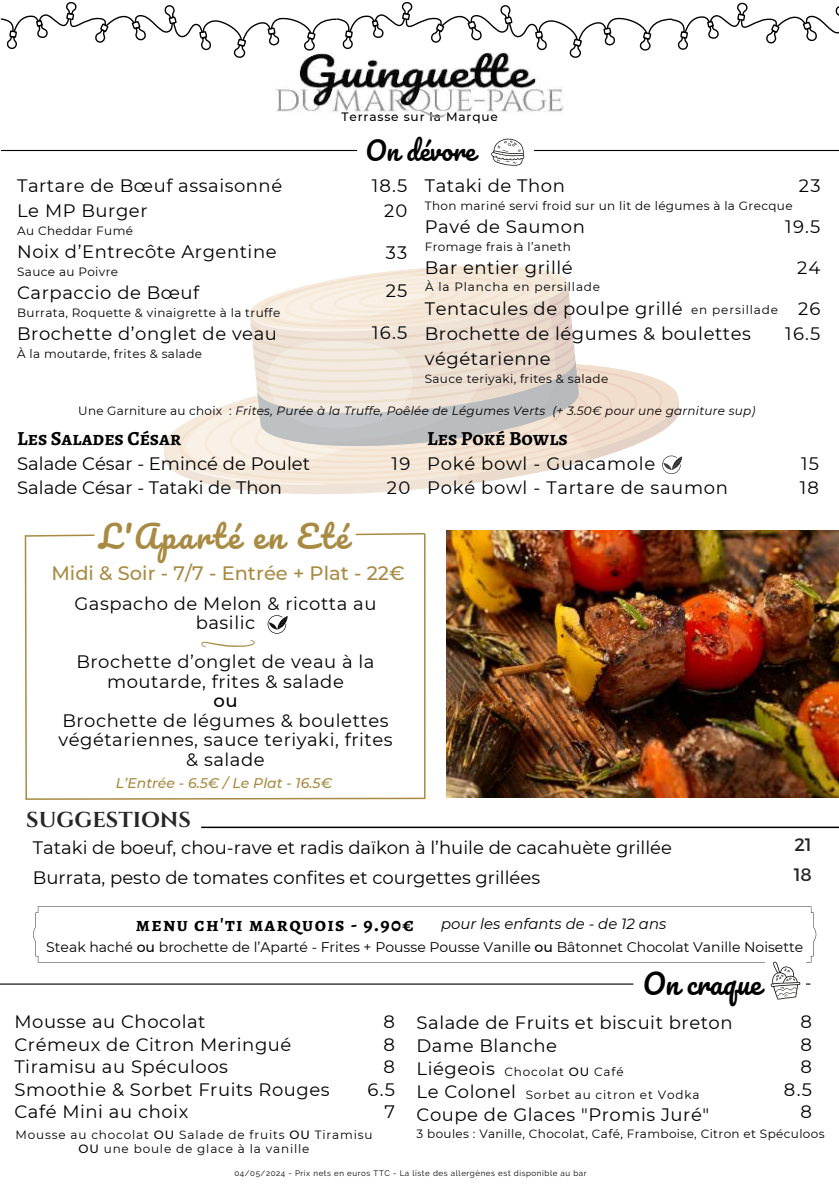
<style>
.page{position:relative;width:839px;height:1191px;background:#fff}
.page>*{position:absolute;margin:0;border:0;box-sizing:border-box;transform-origin:0 0}
.t1{font:31.4px "Pacifico";letter-spacing:.08em;color:#a88a42}
.t2{font:28px "Pacifico";color:#000}
.t3{font:26px "Pacifico";color:#000}
.t4{font:700 21.6px "Cinzel";color:#262626}
.t5{font:700 20px "Alegreya SC";color:#000}
.t6{font:700 20px "Alegreya SC";letter-spacing:.07em;color:#000}
.t7{font:500 19.4px "Montserrat";color:#a88a42}
.t8{font:18px/22.4px "Montserrat";letter-spacing:.03em;color:#000}
.t9{font:18px/24px "Montserrat";color:#000}
.t10{font:18px/30px "Montserrat";color:#262626}
.t11{font:500 18px "Montserrat";color:#000}
.t12{font:italic 14.8px "Montserrat";color:#000}
.t13{font:14px "Montserrat";color:#000}
.t14{font:italic 500 14px "Montserrat";color:#a88a42}
.t15{font:500 12.2px "Montserrat";letter-spacing:.07em;color:#000}
.t16{font:12px "Montserrat";letter-spacing:.03em;color:#000}
.t17{font:12px/14px "Montserrat";letter-spacing:.07em;color:#000;text-align:center}
.t18{font:italic 12px "Montserrat";letter-spacing:.02em;color:#000}
.t19{font:8px "Raleway";letter-spacing:.07em;color:#000}
.s1{font-style:normal}
.s2{font-weight:500}
</style>
<div class="page">
<img style="left:276px;top:58px;width:288px;height:60px">
<svg style="left:1px;top:2px;width:837px;height:56px"></svg>
<svg style="left:1px;top:139px;width:837px;height:27px"></svg>
<svg style="left:33px;top:906px;width:783px;height:57px"></svg>
<svg style="left:0;top:961px;width:810px;height:39px"></svg>
<svg style="left:166px;top:265px;width:516px;height:229px"></svg>
<img style="left:446px;top:531px;width:392px;height:267px">
<svg style="left:24px;top:533px;width:402px;height:267px"></svg>
<hr style="left:201px;top:827px;width:637px;height:1px;background:#000">
<p class="t15" style="left:341px;top:109px;width:158px">Terrasse sur la Marque</p>
<p class="t8" style="left:17px;top:173px;width:266px;line-height:25px">Tartare de Bœuf assaisonné<br>Le MP Burger</p>
<p class="t16" style="left:17px;top:223px;width:117px">Au Cheddar Fumé</p>
<p class="t8" style="left:17px;top:240px;width:261px">Noix d’Entrecôte Argentine</p>
<p class="t16" style="left:17px;top:264px;width:102px">Sauce au Poivre</p>
<p class="t8" style="left:17px;top:281px;width:184px">Carpaccio de Bœuf</p>
<p class="t16" style="left:17px;top:305px;width:264px">Burrata, Roquette &amp; vinaigrette à la truffe</p>
<p class="t8" style="left:17px;top:322px;width:261px">Brochette d’onglet de veau</p>
<p class="t16" style="left:17px;top:346px;width:186px">À la moutarde, frites &amp; salade</p>
<h3 class="t3" style="left:365px;top:137px;width:112px">On dévore</h3>
<p class="t8" style="left:371px;top:173px;width:37px;line-height:25px;text-align:right">18.5<br>20</p>
<p class="t8" style="left:386px;top:233px;width:23px;line-height:38.4px">33<br>25</p>
<p class="t8" style="left:372px;top:321px;width:37px">16.5</p>
<p class="t8" style="left:425px;top:174px;width:142px">Tataki de Thon</p>
<p class="t16" style="left:425px;top:198px;width:369px">Thon mariné servi froid sur un lit de légumes à la Grecque</p>
<p class="t8" style="left:425px;top:215px;width:162px">Pavé de Saumon</p>
<p class="t16" style="left:425px;top:239px;width:147px">Fromage frais à l’aneth</p>
<p class="t8" style="left:425px;top:256px;width:149px">Bar entier grillé</p>
<p class="t8" style="left:425px;top:296px;width:328px;line-height:25px">Tentacules de poulpe grillé<br>Brochette de légumes &amp; boulettes végétarienne</p>
<p class="t16" style="left:425px;top:371px;width:185px">Sauce teriyaki, frites &amp; salade</p>
<p class="t8" style="left:798px;top:175px;width:23px">23</p>
<p class="t8" style="left:785px;top:216px;width:37px">19.5</p>
<p class="t8" style="left:797px;top:257px;width:25px">24</p>
<p class="t8" style="left:785px;top:296px;width:37px;line-height:25px;text-align:right">26<br>16.5</p>
<p class="t17" style="left:425px;top:280px;width:177px">À la Plancha en persillade</p>
<p class="t17" style="left:691px;top:303px;width:88px">en persillade</p>
<p class="t18" style="left:78px;top:403px;width:678px"><span class="s1">Une Garniture au choix :</span> Frites, Purée à la Truffe, Poêlée de Légumes Verts (+ 3.50€ pour une garniture sup)</p>
<p class="t9" style="left:17px;top:451px;width:294px">Salade César - Emincé de Poulet<br>Salade César - Tataki de Thon</p>
<p class="t8" style="left:387px;top:451px;width:25px;line-height:24px">19<br>20</p>
<p class="t8" style="left:799px;top:451px;width:21px;line-height:24px">15<br>18</p>
<p class="t5" style="left:17px;top:425px;width:166px">Les Salades César</p>
<p class="t5" style="left:427px;top:425px;width:142px">Les Poké Bowls</p>
<p class="t8" style="left:427px;top:452px;width:302px;line-height:24px">Poké bowl - Guacamole<br>Poké bowl - Tartare de saumon</p>
<h1 class="t1" style="left:99px;top:520px;width:250px">L'Aparté en Eté</h1>
<p class="t8" style="left:74px;top:594px;width:303px;line-height:19.4px;text-align:center">Gaspacho de Melon &amp; ricotta au basilic</p>
<p class="t8" style="left:76px;top:652px;width:299px;line-height:19.4px;text-align:center">Brochette d’onglet de veau à la moutarde, frites &amp; salade</p>
<p class="t11" style="left:213px;top:690px;width:26px">ou</p>
<p class="t8" style="left:58px;top:711px;width:335px;line-height:19.4px;text-align:center">Brochette de légumes &amp; boulettes végétariennes, sauce teriyaki, frites &amp; salade</p>
<p class="t7" style="left:51px;top:561px;width:355px">Midi &amp; Soir - 7/7 - Entrée + Plat - 22€</p>
<p class="t14" style="left:116px;top:774px;width:218px">L’Entrée - 6.5€ / Le Plat - 16.5€</p>
<p class="t4" style="left:26px;top:806px;width:166px">SUGGESTIONS</p>
<p class="t9" style="left:33px;top:833px;width:640px;line-height:30px">Tataki de boeuf, chou-rave et radis daïkon à l’huile de cacahuète grillée<br>Burrata, pesto de tomates confites et courgettes grillées</p>
<p class="t10" style="left:793px;top:828px;width:20px">21<br>18</p>
<p class="t6" style="left:136px;top:910px;width:279px">menu ch'ti marquois - 9.90€</p>
<p class="t13" style="left:46px;top:938px;width:758px">Steak haché <span class="s2">ou</span> brochette de l’Aparté - Frites + Pousse Pousse Vanille <span class="s2">ou</span> Bâtonnet Chocolat Vanille Noisette</p>
<p class="t12" style="left:441px;top:915px;width:227px">pour les enfants de - de 12 ans</p>
<h2 class="t2" style="left:642px;top:969px;width:120px">On craque</h2>
<p class="t8" style="left:14px;top:1011px;width:317px">Mousse au Chocolat<br>Crémeux de Citron Meringué<br>Tiramisu au Spéculoos<br>Smoothie &amp; Sorbet Fruits Rouges<br>Café Mini au choix</p>
<p class="t8" style="left:367px;top:1011px;width:29px;text-align:right">8<br>8<br>8<br>6.5<br>7</p>
<p class="t8" style="left:416px;top:1011px;width:317px;line-height:23px">Salade de Fruits et biscuit breton<br>Dame Blanche<br>Liégeois<br>Le Colonel<br>Coupe de Glaces "Promis Juré"</p>
<p class="t16" style="left:416px;top:1126px;width:409px">3 boules : Vanille, Chocolat, Café, Framboise, Citron et Spéculoos</p>
<p class="t8" style="left:783px;top:1011px;width:30px;text-align:right">8<br>8<br>8<br>8.5<br>8</p>
<p class="t17" style="left:525px;top:1060px;width:175px;line-height:23.6px;text-align:left;text-indent:-21px">Chocolat <span class="s2">OU</span> Café<br>Sorbet au citron et Vodka</p>
<p class="t17" style="left:15px;top:1127px;width:359px">Mousse au chocolat <span class="s2">OU</span> Salade de fruits <span class="s2">OU</span> Tiramisu<br><span class="s2">OU</span> une boule de glace à la vanille</p>
<p class="t19" style="left:234px;top:1168px;width:353px">04/05/2024 - Prix nets en euros TTC - La liste des allergènes est disponible au bar</p>
</div>
